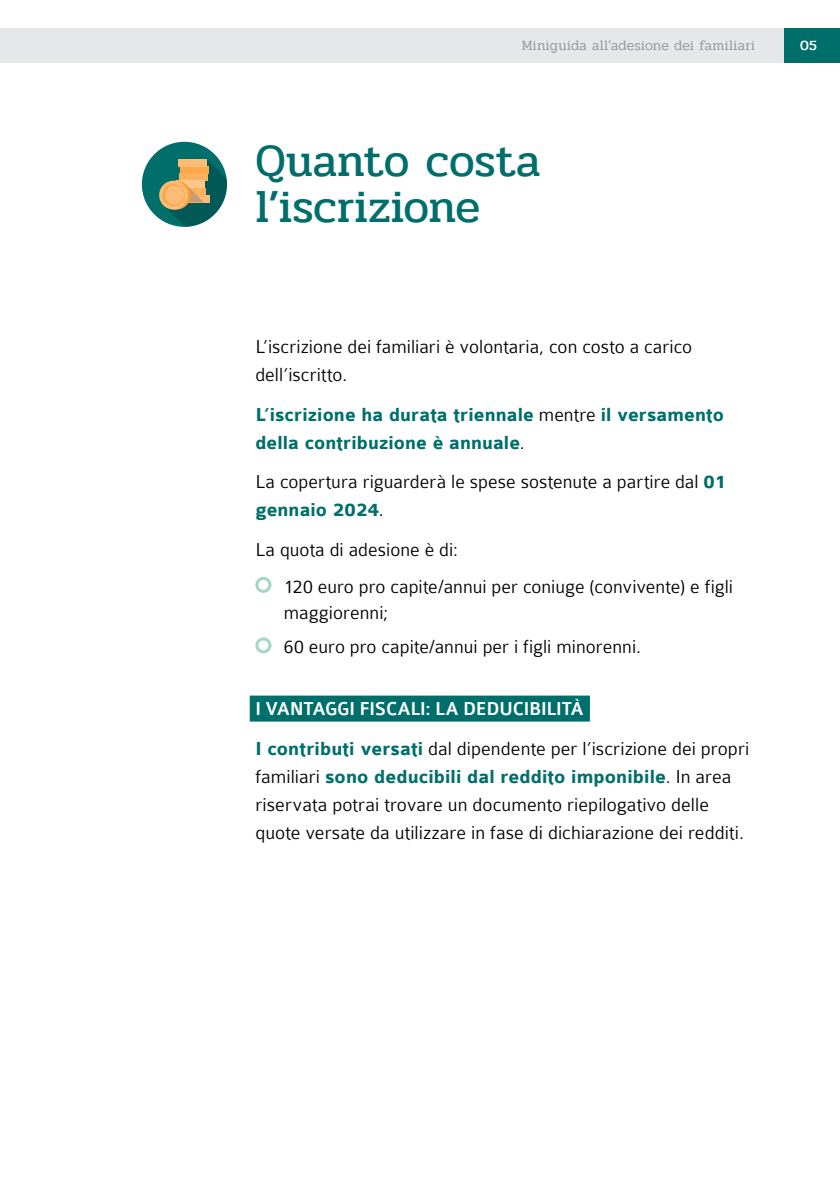
<style>
.page{position:relative;width:840px;height:1191px;background:#fff}
.page>*{position:absolute;margin:0;border:0;box-sizing:border-box;transform-origin:0 0}
.t1{font:46px/46px "Pridi";color:#006f6c}
.t2{font:300 20px/28px "Colaborate";letter-spacing:.005em;color:#000}
.t3{font:700 20px/28px "Colaborate";letter-spacing:.005em;color:#006f6c}
.t4{font:300 14px "Pridi";letter-spacing:.025em;color:#939598}
.t5{font:500 14px "Pridi";color:#fff}
.s1{font-weight:300;color:#000}
.s2{font-weight:700;color:#006f6c}
.s3{font-weight:500;color:#fff}
</style>
<div class="page">
<div style="left:782px;top:28px;width:57px;height:34px;background:#006f6c"></div>
<div style="left:0;top:28px;width:782px;height:34px;background:#e6e7e8"></div>
<div style="left:249px;top:695px;width:340px;height:26px;background:#006f6c"></div>
<div style="left:255px;top:577px;width:16px;height:16px;border:3px solid #a3d8c4;border-radius:50%"></div>
<div style="left:255px;top:637px;width:16px;height:16px;border:3px solid #a3d8c4;border-radius:50%"></div>
<div style="left:142px;top:142px;width:85px;height:85px;background:#006f6c;border-radius:50%"></div>
<svg style="left:159px;top:181px;width:29px;height:29px"></svg>
<svg style="left:162px;top:159px;width:65px;height:68px"></svg>
<p class="t4" style="left:521px;top:36px;width:234px">Miniguida all’adesione dei familiari</p>
<p class="t5" style="left:799px;top:35px;width:18px">05</p>
<h1 class="t1" style="left:255px;top:139px;width:286px">Quanto costa l’iscrizione</h1>
<p class="t2" style="left:255px;top:333px;width:438px">L’iscrizione dei familiari è volontaria, con costo a carico dell’iscritto.</p>
<p class="t3" style="left:255px;top:401px;width:470px">L’iscrizione ha durata triennale <span class="s1">mentre</span> il versamento della contribuzione è annuale<span class="s1">.</span></p>
<p class="t2" style="left:255px;top:468px;width:471px">La copertura riguarderà le spese sostenute a partire dal <span class="s2">01 gennaio 2024</span>.</p>
<p class="t2" style="left:283px;top:530px;width:450px;line-height:37.4px;text-indent:-28px">La quota di adesione è di:<br>120 euro pro capite/annui per coniuge (convivente) e figli</p>
<p class="t2" style="left:283px;top:595px;width:358px;line-height:34.6px">maggiorenni;<br>60 euro pro capite/annui per i figli minorenni.</p>
<p class="t2" style="left:255px;top:689px;width:495px;line-height:39.4px"><span class="s3">I VANTAGGI FISCALI: LA DEDUCIBILITÀ<br></span><span class="s2">I contributi versati</span> dal dipendente per l’iscrizione dei propri</p>
<p class="t2" style="left:255px;top:762px;width:490px">familiari <span class="s2">sono deducibili dal reddito imponibile</span>. In area riservata potrai trovare un documento riepilogativo delle quote versate da utilizzare in fase di dichiarazione dei redditi.</p>
</div>
